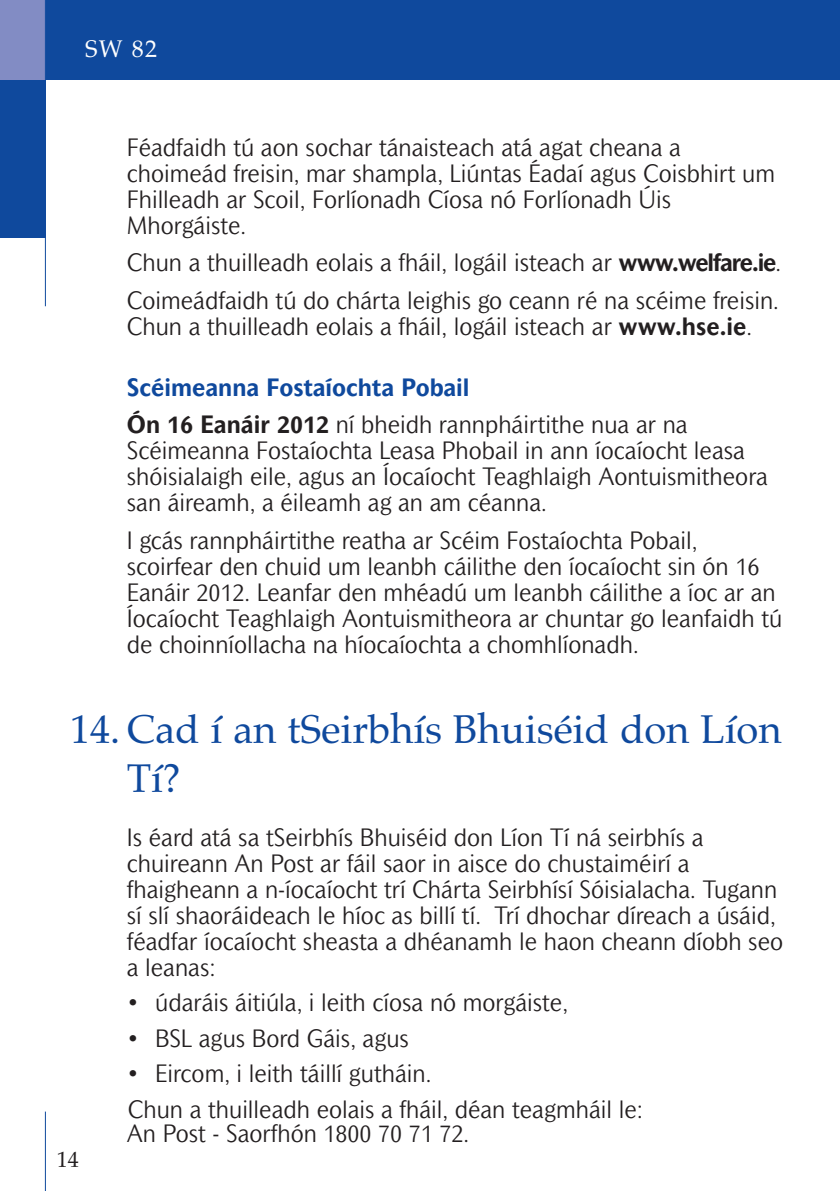
<style>
.page{position:relative;width:840px;height:1191px;background:#fff}
.page>*{position:absolute;margin:0;border:0;box-sizing:border-box;transform-origin:0 0}
.t1{font:40px/48.8px "Palatino";color:#0f499d}
.t2{font:300 24px/26px "Mahsuri Sans";color:#231f20}
.t3{font:24px "Palatino";color:#fff}
.t4{font:22px "Palatino";color:#231f20}
.s1{font-weight:700}
.s2{font-weight:700;color:#0f499d}
.s3{font-weight:400}
</style>
<div class="page">
<div style="left:45px;top:0;width:794px;height:79px;background:#0f499d"></div>
<div style="left:0;top:79px;width:45px;height:159px;background:#0f499d"></div>
<hr style="left:45px;top:1111px;width:1px;height:80px;background:#0f499d">
<div style="left:0;top:0;width:45px;height:79px;background:#828cc4"></div>
<hr style="left:45px;top:0;width:1px;height:306px;background:#0f499d">
<p class="t3" style="left:85px;top:35px;width:73px">SW 82</p>
<p class="t2" style="left:127px;top:136px;width:649px">Féadfaidh tú aon sochar tánaisteach atá agat cheana a choimeád freisin, mar shampla, Liúntas Éadaí agus Coisbhirt um Fhilleadh ar Scoil, Forlíonadh Cíosa nó Forlíonadh Úis Mhorgáiste.</p>
<p class="t2" style="left:127px;top:246px;width:655px;line-height:37.4px">Chun a thuilleadh eolais a fháil, logáil isteach ar <span class="s1">www.welfare.ie</span>.<br>Coimeádfaidh tú do chárta leighis go ceann ré na scéime freisin.</p>
<p class="t2" style="left:127px;top:315px;width:626px">Chun a thuilleadh eolais a fháil, logáil isteach ar <span class="s1">www.hse.ie</span>.</p>
<p class="t2" style="left:127px;top:370px;width:562px;line-height:37.4px"><span class="s2">Scéimeanna Fostaíochta Pobail<br></span><span class="s1">Ón 16 Eanáir 2012</span> ní bheidh rannpháirtithe nua ar na</p>
<p class="t2" style="left:127px;top:439px;width:642px">Scéimeanna Fostaíochta Leasa Phobail in ann íocaíocht leasa shóisialaigh eile, agus an Íocaíocht Teaghlaigh Aontuismitheora san áireamh, a éileamh ag an am céanna.</p>
<p class="t2" style="left:127px;top:529px;width:656px">I gcás rannpháirtithe reatha ar Scéim Fostaíochta Pobail, scoirfear den chuid um leanbh cáilithe den íocaíocht sin ón 16<br>Eanáir 2012. Leanfar den mhéadú um leanbh cáilithe a íoc ar an Íocaíocht Teaghlaigh Aontuismitheora ar chuntar go leanfaidh tú de choinníollacha na híocaíochta a chomhlíonadh.</p>
<h1 class="t1" style="left:127px;top:704px;width:656px;text-indent:-57px">14. Cad í an tSeirbhís Bhuiséid don Líon<br>Tí?</h1>
<p class="t2" style="left:127px;top:826px;width:657px">Is éard atá sa tSeirbhís Bhuiséid don Líon Tí ná seirbhís a chuireann An Post ar fáil saor in aisce do chustaiméirí a fhaigheann a n-íocaíocht trí Chárta Seirbhísí Sóisialacha. Tugann sí slí shaoráideach le híoc as billí tí. Trí dhochar díreach a úsáid, féadfar íocaíocht sheasta a dhéanamh le haon cheann díobh seo a leanas:</p>
<p class="t2" style="left:127px;top:991px;width:442px"><span class="s3">•</span> údaráis áitiúla, i leith cíosa nó morgáiste,</p>
<p class="t2" style="left:127px;top:1027px;width:283px"><span class="s3">•</span> BSL agus Bord Gáis, agus</p>
<p class="t2" style="left:127px;top:1057px;width:517px;line-height:35.4px"><span class="s3">•</span> Eircom, i leith táillí gutháin.<br>Chun a thuilleadh eolais a fháil, déan teagmháil le:</p>
<p class="t2" style="left:127px;top:1121px;width:343px">An Post - Saorfhón 1800 70 71 72.</p>
<p class="t4" style="left:57px;top:1146px;width:23px">14</p>
</div>
